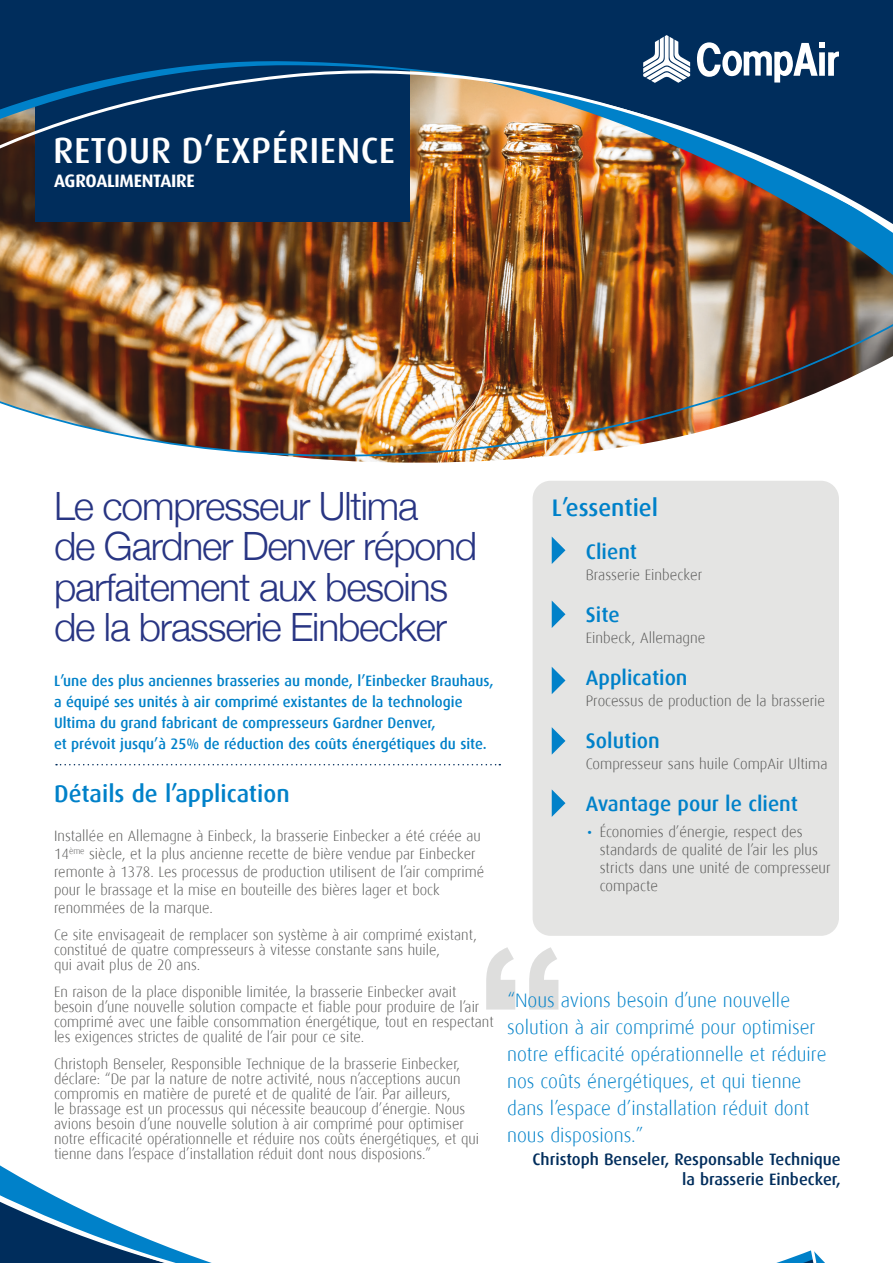
<style>
.page{position:relative;width:893px;height:1263px;background:#fff}
.page>*{position:absolute;margin:0;border:0;box-sizing:border-box;transform-origin:0 0}
.t1{font:300 39px/40.5px "Helvetica Neue";letter-spacing:-.03em;color:#283583}
.t2{font:500 36.15px "Dax";letter-spacing:.015em;color:#fff}
.t3{font:500 24px "Dax";color:#0081c9}
.t4{font:500 21px "Dax";color:#0081c9}
.t5{font:300 19.5px/27px "Dax";color:#0081c9}
.t6{font:700 18px "Dax";letter-spacing:-.015em;color:#fff}
.t7{font:500 16.5px/19.8px "Dax";color:#002d5c;text-align:right}
.t8{font:300 15px/15px "Dax";color:#575756}
.t9{font:500 15px/21px "Dax";color:#0081c9}
.s1{font-family:"Caviar Dreams";font-weight:400;font-size:21px;color:#0081c9}
</style>
<div class="page">
<img style="left:0;top:289px;width:893px;height:203px">
<img style="left:0;top:263px;width:893px;height:26px">
<img style="left:0;top:0;width:893px;height:263px">
<svg style="left:697px;top:42px;width:142px;height:41px"></svg>
<svg style="left:643px;top:35px;width:47px;height:48px"></svg>
<svg style="left:0;top:1165px;width:825px;height:98px"></svg>
<div style="left:533px;top:481px;width:306px;height:455px;background:#e4e4e3;border-radius:18px"></div>
<svg style="left:552px;top:537px;width:13px;height:27px"></svg>
<svg style="left:552px;top:601px;width:13px;height:27px"></svg>
<svg style="left:552px;top:667px;width:13px;height:27px"></svg>
<svg style="left:552px;top:727px;width:13px;height:28px"></svg>
<svg style="left:56px;top:764px;width:444px;height:1px"></svg>
<svg style="left:552px;top:789px;width:13px;height:28px"></svg>
<svg style="left:486px;top:947px;width:72px;height:62px"></svg>
<p class="t2" style="left:53px;top:131px;width:344px">RETOUR D’EXPÉRIENCE</p>
<p class="t6" style="left:54px;top:171px;width:142px">AGROALIMENTAIRE</p>
<p class="t1" style="left:54px;top:483px;width:425px">Le compresseur Ultima<br>de Gardner Denver répond parfaitement aux besoins de la brasserie Einbecker</p>
<p class="t9" style="left:54px;top:671px;width:441px">L’une des plus anciennes brasseries au monde, l’Einbecker Brauhaus, a équipé ses unités à air comprimé existantes de la technologie Ultima du grand fabricant de compresseurs Gardner Denver,<br>et prévoit jusqu’à 25% de réduction des coûts énergétiques du site.</p>
<p class="t3" style="left:54px;top:780px;width:237px">Détails de l’application</p>
<p class="t8" style="left:54px;top:827px;width:432px;line-height:18px">Installée en Allemagne à Einbeck, la brasserie Einbecker a été créée au 14<sup>ème</sup> siècle, et la plus ancienne recette de bière vendue par Einbecker remonte à 1378. Les processus de production utilisent de l’air comprimé pour le brassage et la mise en bouteille des bières lager et bock renommées de la marque.</p>
<p class="t8" style="left:54px;top:928px;width:425px">Ce site envisageait de remplacer son système à air comprimé existant, constitué de quatre compresseurs à vitesse constante sans huile,<br>qui avait plus de 20 ans.</p>
<p class="t8" style="left:54px;top:985px;width:441px">En raison de la place disponible limitée, la brasserie Einbecker avait besoin d’une nouvelle solution compacte et fiable pour produire de l’air comprimé avec une faible consommation énergétique, tout en respectant les exigences strictes de qualité de l’air pour ce site.</p>
<p class="t8" style="left:54px;top:1057px;width:427px">Christoph Benseler, Responsible Technique de la brasserie Einbecker, déclare: “De par la nature de notre activité, nous n’acceptions aucun compromis en matière de pureté et de qualité de l’air. Par ailleurs,<br>le brassage est un processus qui nécessite beaucoup d’énergie. Nous avions besoin d’une nouvelle solution à air comprimé pour optimiser notre efficacité opérationnelle et réduire nos coûts énergétiques, et qui tienne dans l’espace d’installation réduit dont nous disposions.”</p>
<p class="t3" style="left:552px;top:494px;width:108px">L’essentiel</p>
<p class="t4" style="left:586px;top:539px;width:53px">Client</p>
<p class="t8" style="left:586px;top:567px;width:118px">Brasserie Einbecker</p>
<p class="t4" style="left:586px;top:603px;width:35px">Site</p>
<p class="t8" style="left:586px;top:630px;width:121px">Einbeck, Allemagne</p>
<p class="t4" style="left:586px;top:666px;width:103px">Application</p>
<p class="t8" style="left:586px;top:693px;width:241px">Processus de production de la brasserie</p>
<p class="t4" style="left:586px;top:729px;width:75px">Solution</p>
<p class="t8" style="left:586px;top:757px;width:243px">Compresseur sans huile CompAir Ultima</p>
<p class="t4" style="left:586px;top:792px;width:214px">Avantage pour le client</p>
<p class="t8" style="left:600px;top:822px;width:232px;line-height:18px;text-indent:-14px"><span class="s1">•</span> Économies d’énergie, respect des standards de qualité de l’air les plus stricts dans une unité de compresseur compacte</p>
<p class="t5" style="left:507px;top:987px;width:321px">“Nous avions besoin d’une nouvelle solution à air comprimé pour optimiser notre efficacité opérationnelle et réduire nos coûts énergétiques, et qui tienne dans l’espace d’installation réduit dont nous disposions.”</p>
<p class="t7" style="left:533px;top:1149px;width:310px">Christoph Benseler, Responsable Technique la brasserie Einbecker,</p>
</div>
